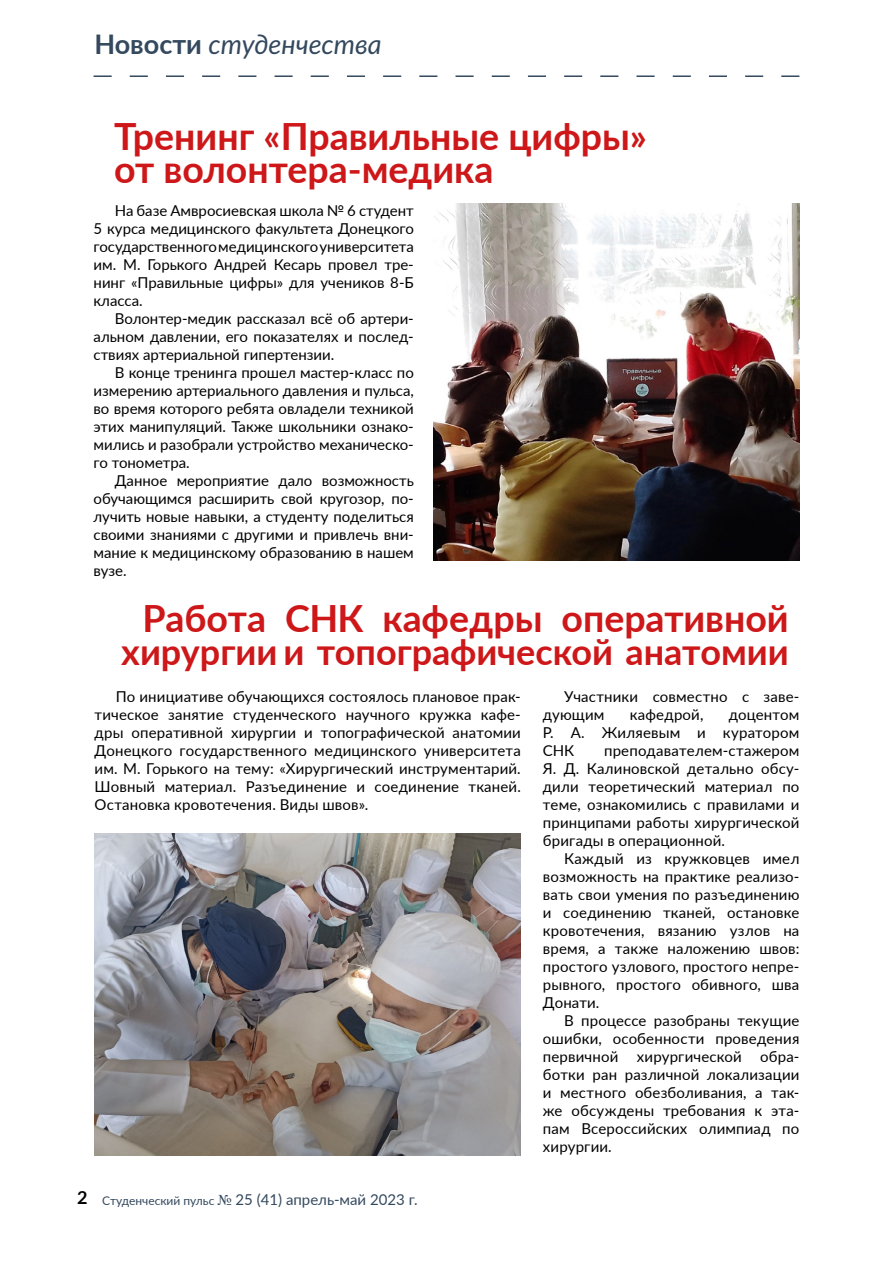
<style>
.page{position:relative;width:893px;height:1263px;background:#fff}
.page>*{position:absolute;margin:0;border:0;box-sizing:border-box;transform-origin:0 0}
.t1{font:700 37.5px/33px "Lato";color:#cd1719}
.t2{font:700 36px "Lato";color:#cd1719}
.t3{font:italic 27px "Lato";color:#34495e}
.t4{font:15px/18px "Lato";letter-spacing:.005em;color:#000;text-align:justify}
.t5{font:15px "Lato";color:#34495e}
.s1{font-weight:700;font-style:normal}
.s2{font-weight:700;font-size:18px;color:#000}
.s3{font-size:12px}
.s4{font-family:"Times New Roman"}
</style>
<div class="page">
<svg style="left:94px;top:75px;width:705px;height:2px"></svg>
<img style="left:434px;top:204px;width:365px;height:356px">
<img style="left:95px;top:833px;width:426px;height:323px">
<h3 class="t3" style="left:94px;top:25px;width:289px"><span class="s1">Новости</span> студенчества</h3>
<h1 class="t1" style="left:114px;top:118px;width:534px">Тренинг «Правильные цифры» от волонтера-медика</h1>
<p class="t4" style="left:94px;top:201px;width:322px;text-indent:21px">На базе Амвросиевская школа № 6 студент 5 курса медицинского факультета Донецкого государственного медицинского университета им. М. Горького Андрей Кесарь провел тре&shy;нинг «Правильные цифры» для учеников 8-Б класса.</p>
<p class="t4" style="left:94px;top:309px;width:322px;text-indent:21px">Волонтер-медик рассказал всё об артери&shy;альном давлении, его показателях и послед&shy;ствиях артериальной гипертензии.</p>
<p class="t4" style="left:94px;top:363px;width:322px;text-indent:21px">В конце тренинга прошел мастер-класс по измерению артериального давления и пульса, во время которого ребята овладели техникой этих манипуляций. Также школьники ознако&shy;мились и разобрали устройство механическо&shy;го тонометра.</p>
<p class="t4" style="left:94px;top:471px;width:322px;text-indent:21px">Данное мероприятие дало возможность обучающимся расширить свой кругозор, по&shy;лучить новые навыки, а студенту поделиться своими знаниями с другими и привлечь вни&shy;мание к медицинскому образованию в нашем вузе.</p>
<h1 class="t1" style="left:142px;top:600px;width:648px">Работа СНК кафедры оперативной</h1>
<h2 class="t2" style="left:121px;top:625px;width:669px">хирургии и топографической анатомии</h2>
<p class="t4" style="left:95px;top:687px;width:428px;text-indent:21px">По инициативе обучающихся состоялось плановое прак&shy;тическое занятие студенческого научного кружка кафе&shy;дры оперативной хирургии и топографической анатомии Донецкого государственного медицинского университета им. М. Горького на тему: «Хирургический инструментарий.<br>Шовный материал. Разъединение и соединение тканей.<br>Остановка кровотечения. Виды швов».</p>
<p class="t4" style="left:543px;top:687px;width:258px;text-indent:21px">Участники совместно с заве&shy;дующим</p>
<p class="t4" style="left:630px;top:705px;width:75px">кафедрой,</p>
<p class="t4" style="left:543px;top:705px;width:258px;text-indent:186px">доцентом Р. А. Жиляевым и куратором СНК</p>
<p class="t4" style="left:543px;top:741px;width:258px;text-indent:61px">преподавателем-стажером Я. Д. Калиновской детально обсу&shy;дили теоретический материал по теме, ознакомились с правилами и принципами работы хирургической бригады в операционной.</p>
<p class="t4" style="left:543px;top:849px;width:258px;text-indent:21px">Каждый из кружковцев имел возможность на практике реализо&shy;вать свои умения по разъединению и соединению тканей, остановке кровотечения, вязанию узлов на время, а также наложению швов: простого узлового, простого непре&shy;рывного, простого обивного, шва Донати.</p>
<p class="t4" style="left:543px;top:1011px;width:258px;text-indent:21px">В процессе разобраны текущие ошибки, особенности проведения первичной хирургической обра&shy;ботки ран различной локализации и местного обезболивания, а так&shy;же обсуждены требования к эта&shy;пам Всероссийских олимпиад по хирургии.</p>
<p class="t5" style="left:77px;top:1189px;width:342px"><span class="s2">2</span> <span class="s3">Студенческий пульс</span> <span class="s4">№</span> 25 (41) апрель-май 2023 г.</p>
</div>
